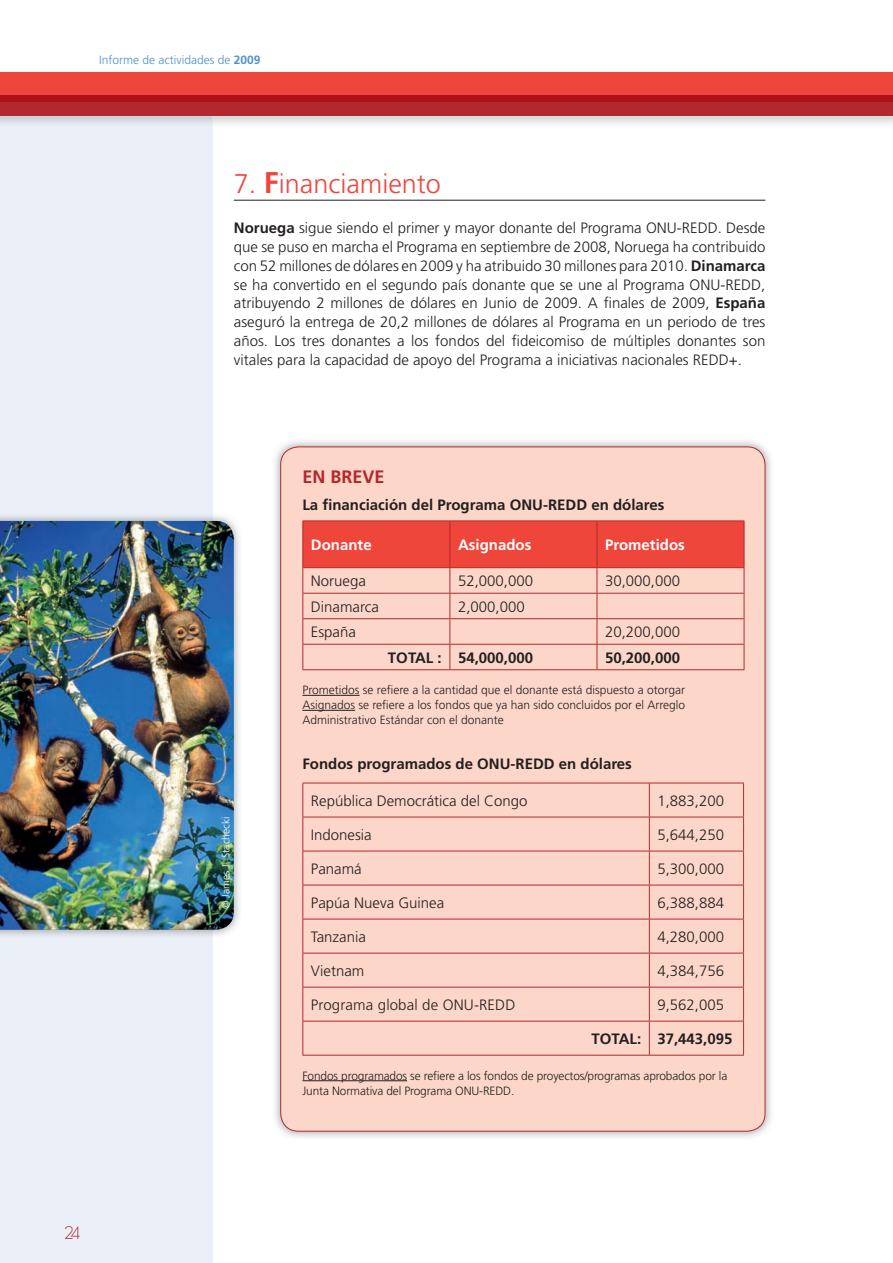
<style>
.page{position:relative;width:893px;height:1263px;background:#fff}
.page>*{position:absolute;margin:0;border:0;box-sizing:border-box;transform-origin:0 0}
.t1{font:300 27px "Frutiger";color:#ef463b}
.t2{font:700 18px "Frutiger";color:#b1292f}
.t3{font:300 18px "Geosans";color:#b1292f}
.t4{font:300 15px/18.8px "Frutiger";color:#231f20;text-align:justify}
.t5{font:700 15px "Frutiger";color:#231f20}
.t6{font:700 15px "Frutiger";color:#fff}
.t7{font:300 12px/15px "Frutiger";letter-spacing:-.01em;color:#231f20;text-align:justify}
.t8{font:300 12px "Frutiger";color:#5090cc}
.t9{font:300 10.5px "Frutiger";color:#fff}
.s1{font-weight:700}
.s2{font-weight:700;font-size:30px}
</style>
<div class="page">
<div style="left:0;top:99px;width:213px;height:1164px;background:#ebf0f8"></div>
<div style="left:0;top:72px;width:893px;height:44px;background:#b1292f"></div>
<div style="left:0;top:72px;width:893px;height:30px;background:#b01119"></div>
<div style="left:0;top:72px;width:893px;height:23px;background:#ef463b"></div>
<img style="left:275px;top:441px;width:496px;height:697px">
<div style="left:281px;top:447px;width:484px;height:684px;background:#fcd7c9;border-radius:18px"></div>
<hr style="left:302px;top:695px;width:58px;height:1px;background:#231f20">
<hr style="left:302px;top:710px;width:53px;height:1px;background:#231f20">
<hr style="left:302px;top:1080px;width:105px;height:1px;background:#231f20">
<hr style="left:302px;top:520px;width:148px;height:1px;background:#b1292f">
<hr style="left:450px;top:520px;width:147px;height:1px;background:#b1292f">
<hr style="left:597px;top:520px;width:147px;height:1px;background:#b1292f">
<svg style="left:302px;top:521px;width:443px;height:148px"></svg>
<hr style="left:302px;top:669px;width:442px;height:1px;background:#b1292f">
<hr style="left:302px;top:783px;width:347px;height:1px;background:#b1292f">
<hr style="left:302px;top:783px;width:1px;height:34px;background:#b1292f">
<hr style="left:649px;top:783px;width:95px;height:1px;background:#b1292f">
<hr style="left:649px;top:783px;width:1px;height:34px;background:#b1292f">
<hr style="left:743px;top:783px;width:1px;height:34px;background:#b1292f">
<hr style="left:302px;top:817px;width:347px;height:1px;background:#b1292f">
<hr style="left:302px;top:817px;width:1px;height:34px;background:#b1292f">
<hr style="left:649px;top:817px;width:95px;height:1px;background:#b1292f">
<hr style="left:649px;top:817px;width:1px;height:34px;background:#b1292f">
<hr style="left:743px;top:817px;width:1px;height:34px;background:#b1292f">
<hr style="left:302px;top:851px;width:347px;height:1px;background:#b1292f">
<hr style="left:302px;top:851px;width:1px;height:34px;background:#b1292f">
<hr style="left:649px;top:851px;width:95px;height:1px;background:#b1292f">
<hr style="left:649px;top:851px;width:1px;height:34px;background:#b1292f">
<hr style="left:743px;top:851px;width:1px;height:34px;background:#b1292f">
<hr style="left:302px;top:885px;width:347px;height:1px;background:#b1292f">
<hr style="left:302px;top:885px;width:1px;height:34px;background:#b1292f">
<hr style="left:649px;top:885px;width:95px;height:1px;background:#b1292f">
<hr style="left:649px;top:885px;width:1px;height:34px;background:#b1292f">
<hr style="left:743px;top:885px;width:1px;height:34px;background:#b1292f">
<hr style="left:302px;top:919px;width:347px;height:1px;background:#b1292f">
<hr style="left:302px;top:919px;width:1px;height:34px;background:#b1292f">
<hr style="left:649px;top:919px;width:95px;height:1px;background:#b1292f">
<hr style="left:649px;top:919px;width:1px;height:34px;background:#b1292f">
<hr style="left:743px;top:919px;width:1px;height:34px;background:#b1292f">
<hr style="left:302px;top:953px;width:347px;height:1px;background:#b1292f">
<hr style="left:302px;top:953px;width:1px;height:34px;background:#b1292f">
<hr style="left:649px;top:953px;width:95px;height:1px;background:#b1292f">
<hr style="left:649px;top:953px;width:1px;height:34px;background:#b1292f">
<hr style="left:743px;top:953px;width:1px;height:34px;background:#b1292f">
<hr style="left:302px;top:987px;width:347px;height:1px;background:#b1292f">
<hr style="left:302px;top:987px;width:1px;height:34px;background:#b1292f">
<hr style="left:649px;top:987px;width:95px;height:1px;background:#b1292f">
<hr style="left:649px;top:987px;width:1px;height:34px;background:#b1292f">
<hr style="left:743px;top:987px;width:1px;height:34px;background:#b1292f">
<hr style="left:302px;top:1021px;width:347px;height:1px;background:#b1292f">
<hr style="left:302px;top:1021px;width:1px;height:34px;background:#b1292f">
<hr style="left:649px;top:1021px;width:95px;height:1px;background:#b1292f">
<hr style="left:649px;top:1021px;width:1px;height:34px;background:#b1292f">
<hr style="left:743px;top:1021px;width:1px;height:34px;background:#b1292f">
<hr style="left:302px;top:1055px;width:442px;height:1px;background:#b1292f">
<img style="left:0;top:515px;width:240px;height:421px">
<img style="left:0;top:521px;width:234px;height:409px">
<hr style="left:234px;top:200px;width:531px;height:1px;background:#231f20">
<p class="t8" style="left:99px;top:55px;width:163px">Informe de actividades de <span class="s1">2009</span></p>
<h1 class="t1" style="left:234px;top:173px;width:209px">7. <span class="s2">F</span>inanciamiento</h1>
<p class="t4" style="left:234px;top:220px;width:533px"><span class="s1">Noruega</span> sigue siendo el primer y mayor donante del Programa ONU-REDD. Desde que se puso en marcha el Programa en septiembre de 2008, Noruega ha contribuido con 52 millones de dólares en 2009 y ha atribuido 30 millones para 2010. <span class="s1">Dinamarca </span>se ha convertido en el segundo país donante que se une al Programa ONU-REDD, atribuyendo 2 millones de dólares en Junio de 2009. A finales de 2009, <span class="s1">España </span>aseguró la entrega de 20,2 millones de dólares al Programa en un periodo de tres años. Los tres donantes a los fondos del fideicomiso de múltiples donantes son vitales para la capacidad de apoyo del Programa a iniciativas nacionales REDD+.</p>
<p class="t9" style="left:222px;top:909px;width:94px;rotate:-90deg">© James J. Stachecki</p>
<p class="t2" style="left:302px;top:469px;width:84px">EN BREVE</p>
<p class="t5" style="left:302px;top:499px;width:364px">La financiación del Programa ONU-REDD en dólares</p>
<p class="t6" style="left:311px;top:539px;width:62px">Donante</p>
<p class="t6" style="left:458px;top:539px;width:75px">Asignados</p>
<p class="t6" style="left:605px;top:539px;width:81px">Prometidos</p>
<p class="t4" style="left:311px;top:573px;width:57px">Noruega</p>
<p class="t4" style="left:458px;top:573px;width:77px">52,000,000</p>
<p class="t4" style="left:605px;top:573px;width:77px">30,000,000</p>
<p class="t4" style="left:311px;top:598px;width:70px">Dinamarca</p>
<p class="t4" style="left:458px;top:598px;width:68px">2,000,000</p>
<p class="t4" style="left:311px;top:624px;width:47px">España</p>
<p class="t4" style="left:605px;top:624px;width:77px">20,200,000</p>
<p class="t5" style="left:388px;top:652px;width:147px">TOTAL : 54,000,000</p>
<p class="t5" style="left:605px;top:652px;width:77px">50,200,000</p>
<p class="t7" style="left:302px;top:683px;width:384px">Prometidos se refiere a la cantidad que el donante está dispuesto a otorgar Asignados se refiere a los fondos que ya han sido concluidos por el Arreglo Administrativo Estándar con el donante</p>
<p class="t5" style="left:302px;top:758px;width:331px">Fondos programados de ONU-REDD en dólares</p>
<p class="t4" style="left:311px;top:792px;width:218px">República Democrática del Congo</p>
<p class="t4" style="left:657px;top:792px;width:68px">1,883,200</p>
<p class="t4" style="left:311px;top:826px;width:62px">Indonesia</p>
<p class="t4" style="left:657px;top:826px;width:68px">5,644,250</p>
<p class="t4" style="left:311px;top:860px;width:52px">Panamá</p>
<p class="t4" style="left:657px;top:860px;width:68px">5,300,000</p>
<p class="t4" style="left:311px;top:894px;width:135px">Papúa Nueva Guinea</p>
<p class="t4" style="left:657px;top:894px;width:68px">6,388,884</p>
<p class="t4" style="left:311px;top:928px;width:57px">Tanzania</p>
<p class="t4" style="left:657px;top:928px;width:68px">4,280,000</p>
<p class="t4" style="left:311px;top:962px;width:55px">Vietnam</p>
<p class="t4" style="left:657px;top:962px;width:68px">4,384,756</p>
<p class="t4" style="left:311px;top:997px;width:206px">Programa global de ONU-REDD</p>
<p class="t4" style="left:657px;top:997px;width:68px">9,562,005</p>
<p class="t5" style="left:592px;top:1033px;width:142px">TOTAL: 37,443,095</p>
<p class="t7" style="left:302px;top:1069px;width:426px">Fondos programados se refiere a los fondos de proyectos/programas aprobados por la<br>Junta Normativa del Programa ONU-REDD.</p>
<p class="t3" style="left:64px;top:1223px;width:18px">24</p>
</div>
